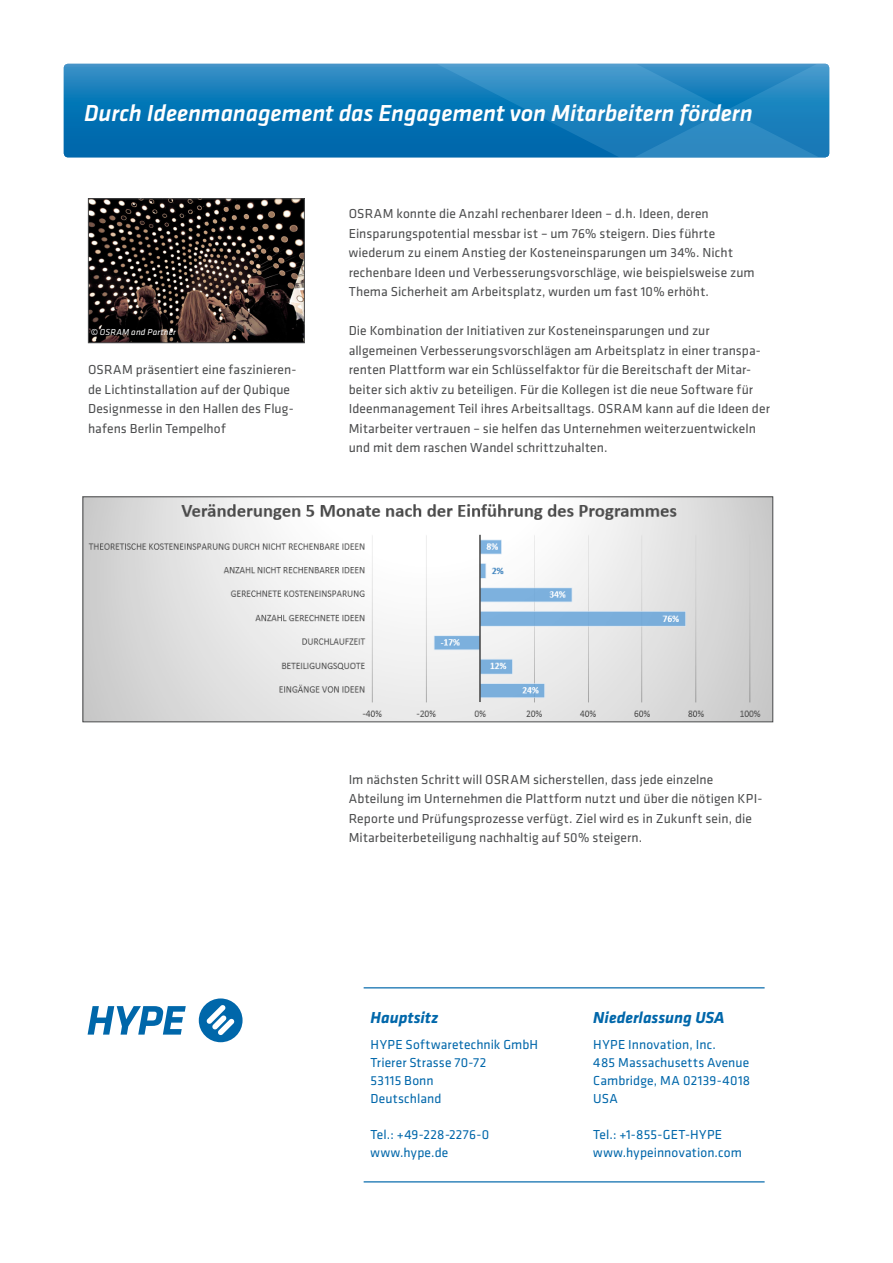
<style>
.page{position:relative;width:893px;height:1263px;background:#fff}
.page>*{position:absolute;margin:0;border:0;box-sizing:border-box;transform-origin:0 0}
.HEAD{font:italic 500 24px "Klavika";letter-spacing:-.005em;color:#fff}
.t1{font:italic 700 16.5px "Klavika";color:#0067aa}
.TXT{font:13.5px/19.5px "Klavika";letter-spacing:.005em;color:#4b4c4d}
.t2{font:13.5px/18px "Klavika";letter-spacing:.015em;color:#0067aa}
.TXT_Photo_descriptio{font:13.5px/19.5px "Klavika";letter-spacing:.005em;color:#4b4c4d}
.TXT-2{font:italic 9px "Klavika";letter-spacing:.015em;color:#fff}
</style>
<div class="page">
<svg style="left:88px;top:998px;width:155px;height:44px"></svg>
<hr style="left:364px;top:987px;width:401px;height:1px;background:#0067aa">
<hr style="left:364px;top:1181px;width:401px;height:1px;background:#0067aa">
<svg style="left:64px;top:64px;width:373px;height:93px;background:#0d76b6"></svg>
<svg style="left:437px;top:64px;width:392px;height:93px;background:#1f82bd"></svg>
<img style="left:90px;top:201px;width:213px;height:140px">
<div style="left:88px;top:199px;width:217px;height:144px;border:1px solid #4b4c4d"></div>
<img style="left:85px;top:499px;width:686px;height:221px">
<div style="left:83px;top:497px;width:690px;height:225px;border:1px solid #4b4c4d"></div>
<p class="HEAD" style="left:84px;top:96px;width:670px">Durch Ideenmanagement das Engagement von Mitarbeitern fördern</p>
<p class="TXT-2" style="left:91px;top:326px;width:87px">© OSRAM and Partner</p>
<p class="TXT_Photo_descriptio" style="left:88px;top:359px;width:210px">OSRAM präsentiert eine faszinieren&shy;de Lichtinstallation auf der Qubique</p>
<p class="TXT_Photo_descriptio" style="left:88px;top:398px;width:207px">Designmesse in den Hallen des Flug&shy;hafens Berlin Tempelhof</p>
<p class="TXT" style="left:349px;top:203px;width:407px">OSRAM konnte die Anzahl rechenbarer Ideen – d.h. Ideen, deren Einsparungspotential messbar ist – um 76% steigern. Dies führte wiederum zu einem Anstieg der Kosteneinsparungen um 34%. Nicht rechenbare Ideen und Verbesserungsvorschläge, wie beispielsweise zum Thema Sicherheit am Arbeitsplatz, wurden um fast 10% erhöht.</p>
<p class="TXT" style="left:349px;top:320px;width:423px">Die Kombination der Initiativen zur Kosteneinsparungen und zur allgemeinen Verbesserungsvorschlägen am Arbeitsplatz in einer transpa&shy;renten Plattform war ein Schlüsselfaktor für die Bereitschaft der Mitar&shy;beiter sich aktiv zu beteiligen. Für die Kollegen ist die neue Software für Ideenmanagement Teil ihres Arbeitsalltags. OSRAM kann auf die Ideen der Mitarbeiter vertrauen – sie helfen das Unternehmen weiterzuentwickeln und mit dem raschen Wandel schrittzuhalten.</p>
<p class="TXT" style="left:349px;top:769px;width:415px">Im nächsten Schritt will OSRAM sicherstellen, dass jede einzelne Abteilung im Unternehmen die Plattform nutzt und über die nötigen KPI-Reporte und Prüfungsprozesse verfügt. Ziel wird es in Zukunft sein, die Mitarbeiterbeteiligung nachhaltig auf 50% steigern.</p>
<p class="t1" style="left:371px;top:1006px;width:69px">Hauptsitz</p>
<p class="t2" style="left:371px;top:1035px;width:169px">HYPE Softwaretechnik GmbH<br>Trierer Strasse 70-72<br>53115 Bonn<br>Deutschland</p>
<p class="t2" style="left:371px;top:1125px;width:120px">Tel.: +49-228-2276-0 www.hype.de</p>
<p class="t1" style="left:593px;top:1006px;width:133px">Niederlassung USA</p>
<p class="t2" style="left:593px;top:1035px;width:158px">HYPE Innovation, Inc.<br>485 Massachusetts Avenue<br>Cambridge, MA 02139-4018<br>USA</p>
<p class="t2" style="left:593px;top:1125px;width:150px">Tel.: +1-855-GET-HYPE www.hypeinnovation.com</p>
</div>
